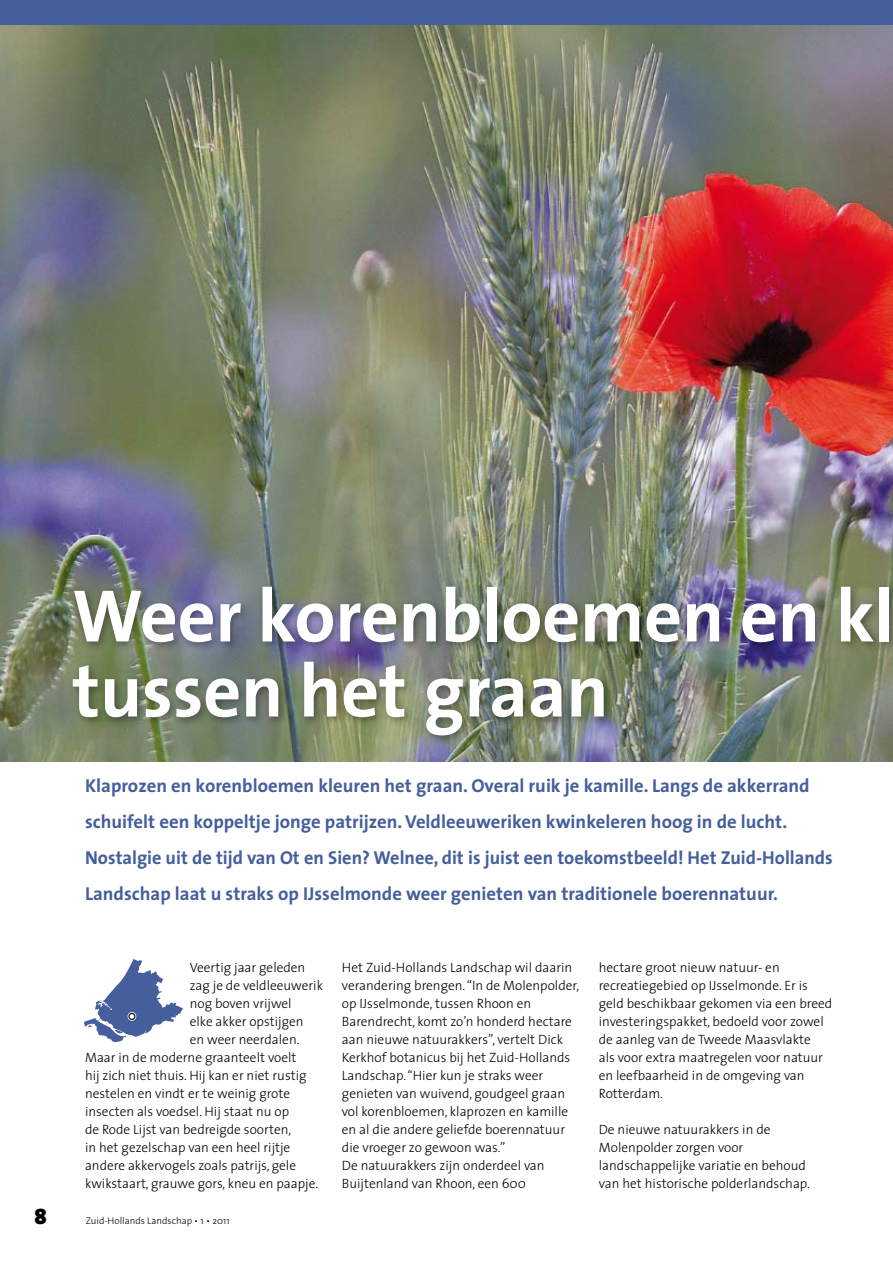
<style>
.page{position:relative;width:893px;height:1263px;background:#fff}
.page>*{position:absolute;margin:0;border:0;box-sizing:border-box;transform-origin:0 0}
.t1{font:700 75px/75px "The Sans";letter-spacing:-.005em;color:#fff}
.t2{font:900 21.75px "The Sans";color:#000}
.t3{font:700 18.75px/36px "The Sans";color:#455f9c}
.t4{font:300 13.5px/18px "The Sans";color:#000}
.t5{font:300 9.75px "The Sans";color:#000}
</style>
<div class="page">
<img style="left:0;top:24px;width:893px;height:737px">
<div style="left:0;top:0;width:893px;height:24px;background:#455f9c"></div>
<div style="left:67px;top:582px;width:826px;height:164px;background:#000;opacity:.4"></div>
<svg style="left:84px;top:959px;width:99px;height:83px"></svg>
<div style="left:128px;top:1012px;width:8px;height:9px;border:3px solid #fff;border-radius:50%"></div>
<div style="left:128px;top:1013px;width:7px;height:7px;border:1px solid #000;border-radius:50%"></div>
<h1 class="t1" style="left:72px;top:577px;width:823px">Weer korenbloemen en kl tussen het graan</h1>
<p class="t3" style="left:85px;top:767px;width:749px">Klaprozen en korenbloemen kleuren het graan. Overal ruik je kamille. Langs de akkerrand schuifelt een koppeltje jonge patrijzen. Veldleeuweriken kwinkeleren hoog in de lucht.<br>Nostalgie uit de tijd van Ot en Sien? Welnee, dit is juist een toekomstbeeld! Het Zuid-Hollands Landschap laat u straks op IJsselmonde weer genieten van traditionele boerennatuur.</p>
<p class="t4" style="left:190px;top:958px;width:117px">Veertig jaar geleden</p>
<p class="t4" style="left:190px;top:976px;width:135px">zag je de veldleeuwerik</p>
<p class="t4" style="left:190px;top:994px;width:103px">nog boven vrijwel</p>
<p class="t4" style="left:190px;top:1012px;width:115px">elke akker opstijgen</p>
<p class="t4" style="left:190px;top:1030px;width:111px">en weer neerdalen.</p>
<p class="t4" style="left:85px;top:1048px;width:213px">Maar in de moderne graanteelt voelt</p>
<p class="t4" style="left:85px;top:1066px;width:223px">hij zich niet thuis. Hij kan er niet rustig</p>
<p class="t4" style="left:85px;top:1084px;width:207px">nestelen en vindt er te weinig grote</p>
<p class="t4" style="left:85px;top:1102px;width:206px">insecten als voedsel. Hij staat nu op</p>
<p class="t4" style="left:85px;top:1120px;width:208px">de Rode Lijst van bedreigde soorten,</p>
<p class="t4" style="left:85px;top:1138px;width:207px">in het gezelschap van een heel rijtje</p>
<p class="t4" style="left:85px;top:1156px;width:213px">andere akkervogels zoals patrijs, gele</p>
<p class="t4" style="left:85px;top:1174px;width:235px">kwikstaart, grauwe gors, kneu en paapje.</p>
<h2 class="t2" style="left:34px;top:1198px;width:14px">8</h2>
<p class="t5" style="left:86px;top:1213px;width:145px">Zuid-Hollands Landschap • 1 • 2011</p>
<p class="t4" style="left:342px;top:958px;width:239px">Het Zuid-Hollands Landschap wil daarin verandering brengen. “In de Molenpolder, op IJsselmonde, tussen Rhoon en Barendrecht, komt zo’n honderd hectare aan nieuwe natuurakkers”, vertelt Dick Kerkhof botanicus bij het Zuid-Hollands Landschap. “Hier kun je straks weer genieten van wuivend, goudgeel graan vol korenbloemen, klaprozen en kamille en al die andere geliefde boerennatuur die vroeger zo gewoon was.”<br>De natuurakkers zijn onderdeel van Buijtenland van Rhoon, een 600</p>
<p class="t4" style="left:599px;top:958px;width:235px">hectare groot nieuw natuur- en recreatiegebied op IJsselmonde. Er is geld beschikbaar gekomen via een breed investeringspakket, bedoeld voor zowel de aanleg van de Tweede Maasvlakte<br>als voor extra maatregelen voor natuur en leefbaarheid in de omgeving van Rotterdam.</p>
<p class="t4" style="left:599px;top:1120px;width:213px">De nieuwe natuurakkers in de<br>Molenpolder zorgen voor landschappelijke variatie en behoud van het historische polderlandschap.</p>
</div>
